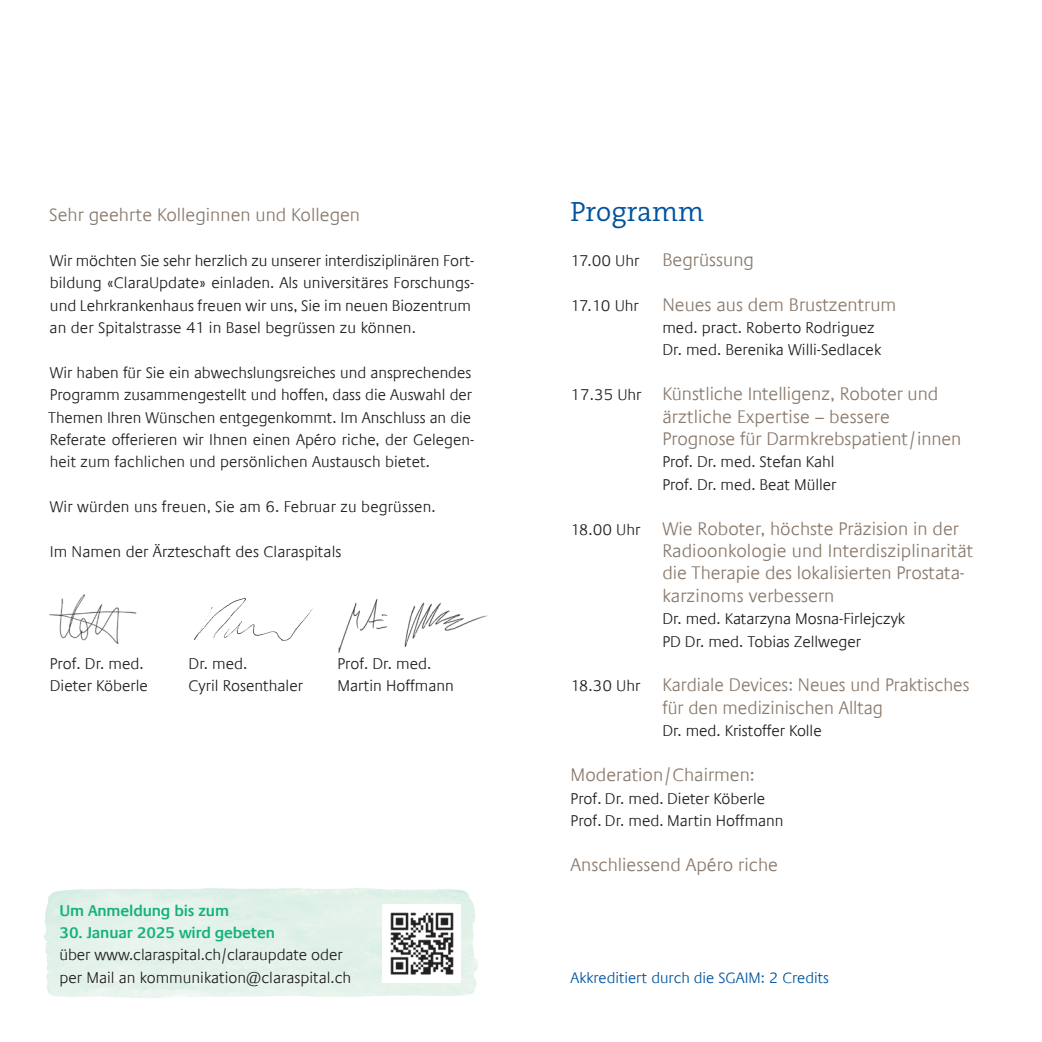
<style>
.page{position:relative;width:1042px;height:1042px;background:#fff}
.page>*{position:absolute;margin:0;border:0;box-sizing:border-box;transform-origin:0 0}
.t1{font:300 28px "The Serif";color:#01539e}
.t2{font:300 18.38px/22.4px "Praxis Com";color:#89796c}
.t3{font:300 15.75px/22.4px "Praxis Com";color:#231f20}
.t4{font:600 15.75px "Praxis Com";letter-spacing:-.01em;color:#13b27b}
.t5{font:300 15.4px "Praxis Com";color:#01539e}
.s1{font-size:15.75px;color:#231f20}
</style>
<div class="page">
<img style="left:49px;top:594px;width:88px;height:50px">
<img style="left:194px;top:598px;width:119px;height:43px">
<img style="left:339px;top:599px;width:149px;height:54px">
<img style="left:390px;top:912px;width:64px;height:63px">
<p class="t2" style="left:49px;top:204px;width:312px">Sehr geehrte Kolleginnen und Kollegen</p>
<p class="t3" style="left:50px;top:249px;width:426px">Wir möchten Sie sehr herzlich zu unserer interdisziplinären Fort&shy;bildung «ClaraUpdate» einladen. Als universitäres Forschungs&shy;und Lehrkrankenhaus freuen wir uns, Sie im neuen Biozentrum an der Spitalstrasse 41 in Basel begrüssen zu können.</p>
<p class="t3" style="left:48px;top:361px;width:427px">Wir haben für Sie ein abwechslungsreiches und ansprechendes Programm zusammengestellt und hoffen, dass die Auswahl der Themen Ihren Wünschen entgegenkommt. Im Anschluss an die Referate offerieren wir Ihnen einen Apéro riche, der Gelegen&shy;heit zum fachlichen und persönlichen Austausch bietet.</p>
<p class="t3" style="left:50px;top:496px;width:387px">Wir würden uns freuen, Sie am 6. Februar zu begrüssen.</p>
<p class="t3" style="left:50px;top:541px;width:293px">Im Namen der Ärzteschaft des Claraspitals</p>
<p class="t3" style="left:50px;top:653px;width:95px">Prof. Dr. med.</p>
<p class="t3" style="left:189px;top:653px;width:60px">Dr. med.</p>
<p class="t3" style="left:337px;top:653px;width:95px">Prof. Dr. med.</p>
<p class="t3" style="left:50px;top:675px;width:100px">Dieter Köberle</p>
<p class="t3" style="left:189px;top:675px;width:116px">Cyril Rosenthaler</p>
<p class="t3" style="left:337px;top:675px;width:118px">Martin Hoffmann</p>
<p class="t4" style="left:60px;top:901px;width:171px">Um Anmeldung bis zum</p>
<p class="t4" style="left:60px;top:923px;width:217px">30. Januar 2025 wird gebeten</p>
<p class="t3" style="left:60px;top:944px;width:293px">über www.claraspital.ch/claraupdate oder per Mail an kommunikation@claraspital.ch</p>
<h1 class="t1" style="left:570px;top:188px;width:135px">Programm</h1>
<p class="t2" style="left:570px;top:248px;width:185px"><span class="s1">17.00 Uhr</span> Begrüssung</p>
<p class="t3" style="left:570px;top:294px;width:70px">17.10 Uhr</p>
<p class="t2" style="left:662px;top:293px;width:235px">Neues aus dem Brustzentrum</p>
<p class="t3" style="left:662px;top:317px;width:220px">med. pract. Roberto Rodriguez<br>Dr. med. Berenika Willi-Sedlacek</p>
<p class="t2" style="left:662px;top:383px;width:300px;text-indent:-92px"><span class="s1">17.35 Uhr</span> Künstliche Intelligenz, Roboter und ärztliche Expertise – bessere<br>Prognose für Darmkrebspatient/innen</p>
<p class="t3" style="left:662px;top:451px;width:175px">Prof. Dr. med. Stefan Kahl<br>Prof. Dr. med. Beat Müller</p>
<p class="t2" style="left:662px;top:517px;width:312px;text-indent:-92px"><span class="s1">18.00 Uhr</span> Wie Roboter, höchste Präzision in der Radioonkologie und Interdisziplinarität die Therapie des lokalisierten Prostata&shy;karzinoms verbessern</p>
<p class="t3" style="left:662px;top:608px;width:244px">Dr. med. Katarzyna Mosna-Firlejczyk<br>PD Dr. med. Tobias Zellweger</p>
<p class="t2" style="left:570px;top:674px;width:400px;text-align:center"><span class="s1">18.30 Uhr</span> Kardiale Devices: Neues und Praktisches für den medizinischen Alltag</p>
<p class="t3" style="left:662px;top:720px;width:161px">Dr. med. Kristoffer Kolle</p>
<p class="t2" style="left:570px;top:764px;width:186px">Moderation/Chairmen:</p>
<p class="t3" style="left:570px;top:787px;width:215px">Prof. Dr. med. Dieter Köberle<br>Prof. Dr. med. Martin Hoffmann</p>
<p class="t2" style="left:570px;top:853px;width:209px">Anschliessend Apéro riche</p>
<p class="t5" style="left:570px;top:969px;width:260px">Akkreditiert durch die SGAIM: 2 Credits</p>
</div>
